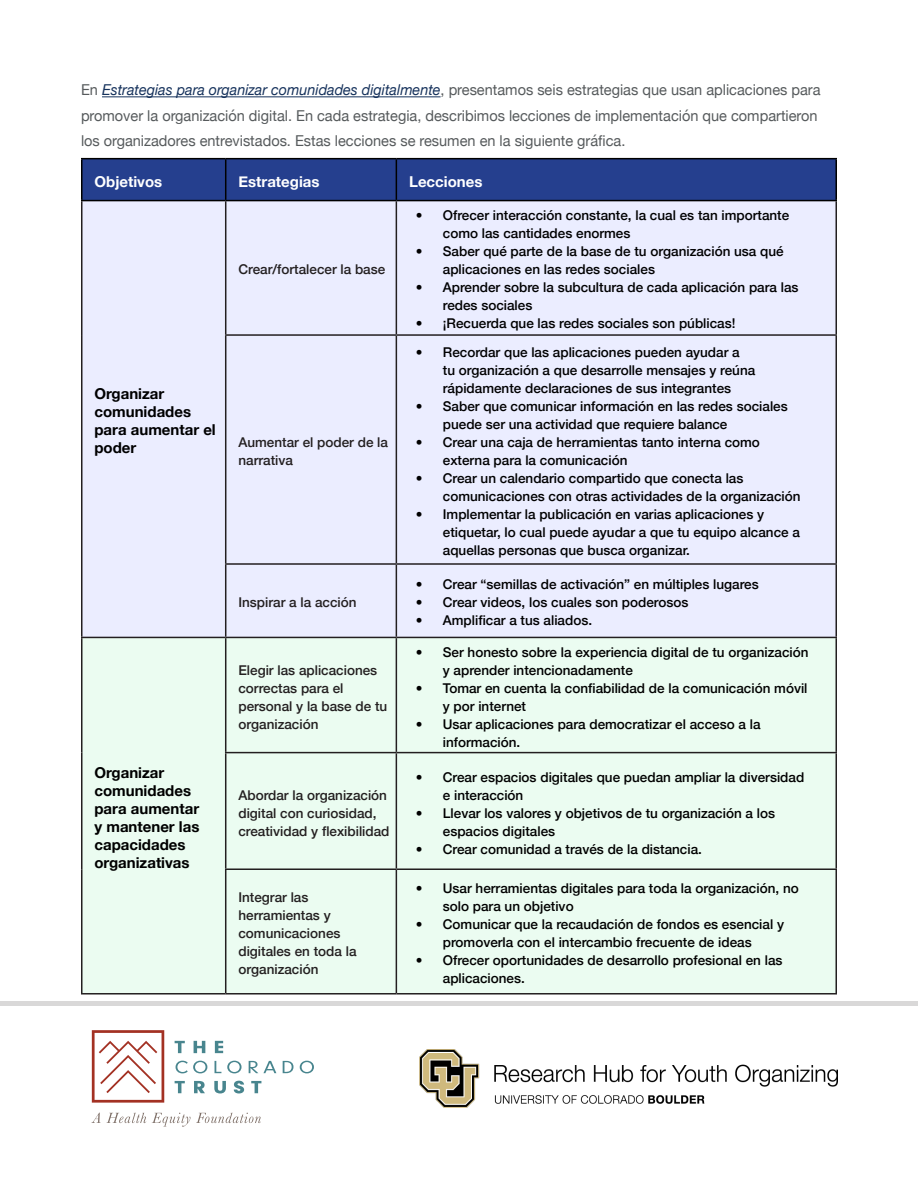
<style>
.page{position:relative;width:918px;height:1188px;background:#fff}
.page>*{position:absolute;margin:0;border:0;box-sizing:border-box;transform-origin:0 0}
._2-column_body_text{font:15px/25.5px "Helvetica Neue";color:#565a5c}
._2-column_body_text-2{font:700 15px/18px "Helvetica Neue";color:#000}
._2-column_body_text-3{font:700 15px "Helvetica Neue";color:#fff}
.t1{font:500 13.5px/18px "Helvetica Neue";color:#000}
._2-column_body_text-4{font:500 13.5px/18px "Helvetica Neue";color:#231f20}
.s1{font-style:italic;color:#16325c}
</style>
<div class="page">
<img style="left:420px;top:1049px;width:417px;height:58px">
<svg style="left:175px;top:1041px;width:10px;height:12px"></svg>
<svg style="left:194px;top:1041px;width:11px;height:12px"></svg>
<svg style="left:215px;top:1041px;width:8px;height:12px"></svg>
<svg style="left:176px;top:1061px;width:31px;height:12px"></svg>
<svg style="left:215px;top:1061px;width:6px;height:12px"></svg>
<svg style="left:227px;top:1061px;width:15px;height:12px"></svg>
<svg style="left:249px;top:1061px;width:27px;height:12px"></svg>
<svg style="left:283px;top:1061px;width:10px;height:12px"></svg>
<svg style="left:300px;top:1061px;width:14px;height:12px"></svg>
<svg style="left:175px;top:1081px;width:10px;height:12px"></svg>
<svg style="left:194px;top:1081px;width:11px;height:12px"></svg>
<svg style="left:214px;top:1081px;width:12px;height:12px"></svg>
<svg style="left:234px;top:1081px;width:10px;height:12px"></svg>
<svg style="left:251px;top:1081px;width:10px;height:12px"></svg>
<svg style="left:92px;top:1030px;width:72px;height:73px"></svg>
<svg style="left:91px;top:1113px;width:55px;height:10px"></svg>
<svg style="left:152px;top:1113px;width:38px;height:14px"></svg>
<svg style="left:196px;top:1113px;width:65px;height:10px"></svg>
<hr style="left:0;top:1002px;width:918px;height:4px;background:#d9d8d8">
<hr style="left:102px;top:96px;width:339px;height:1px;background:#16325c">
<div style="left:82px;top:159px;width:754px;height:41px;background:#253f8e"></div>
<div style="left:82px;top:201px;width:754px;height:436px;background:#ebedff"></div>
<div style="left:82px;top:638px;width:754px;height:355px;background:#ebfcf1"></div>
<hr style="left:81px;top:201px;width:1px;height:134px;background:#231f20">
<hr style="left:225px;top:201px;width:1px;height:133px;background:#231f20">
<hr style="left:396px;top:201px;width:1px;height:133px;background:#231f20">
<hr style="left:836px;top:201px;width:1px;height:133px;background:#231f20">
<hr style="left:81px;top:335px;width:1px;height:229px;background:#231f20">
<hr style="left:225px;top:334px;width:171px;height:2px;background:#231f20">
<hr style="left:225px;top:336px;width:1px;height:227px;background:#231f20">
<hr style="left:396px;top:334px;width:441px;height:2px;background:#231f20">
<hr style="left:396px;top:336px;width:1px;height:227px;background:#231f20">
<hr style="left:836px;top:336px;width:1px;height:227px;background:#231f20">
<hr style="left:81px;top:564px;width:1px;height:73px;background:#231f20">
<hr style="left:225px;top:563px;width:171px;height:2px;background:#231f20">
<hr style="left:225px;top:565px;width:1px;height:72px;background:#231f20">
<hr style="left:396px;top:563px;width:441px;height:2px;background:#231f20">
<hr style="left:396px;top:565px;width:1px;height:72px;background:#231f20">
<hr style="left:836px;top:565px;width:1px;height:72px;background:#231f20">
<hr style="left:81px;top:637px;width:145px;height:1px;background:#231f20">
<hr style="left:81px;top:638px;width:1px;height:115px;background:#231f20">
<hr style="left:226px;top:637px;width:170px;height:1px;background:#231f20">
<hr style="left:225px;top:638px;width:1px;height:114px;background:#231f20">
<hr style="left:396px;top:637px;width:441px;height:1px;background:#231f20">
<hr style="left:396px;top:638px;width:1px;height:114px;background:#231f20">
<hr style="left:836px;top:638px;width:1px;height:114px;background:#231f20">
<hr style="left:81px;top:753px;width:1px;height:116px;background:#231f20">
<hr style="left:225px;top:752px;width:171px;height:1px;background:#231f20">
<hr style="left:225px;top:753px;width:1px;height:115px;background:#231f20">
<hr style="left:396px;top:752px;width:441px;height:1px;background:#231f20">
<hr style="left:396px;top:753px;width:1px;height:115px;background:#231f20">
<hr style="left:836px;top:753px;width:1px;height:115px;background:#231f20">
<hr style="left:81px;top:869px;width:1px;height:124px;background:#231f20">
<hr style="left:225px;top:868px;width:171px;height:2px;background:#231f20">
<hr style="left:225px;top:870px;width:1px;height:123px;background:#231f20">
<hr style="left:396px;top:868px;width:441px;height:2px;background:#231f20">
<hr style="left:396px;top:870px;width:1px;height:123px;background:#231f20">
<hr style="left:836px;top:870px;width:1px;height:123px;background:#231f20">
<hr style="left:81px;top:993px;width:145px;height:2px;background:#231f20">
<hr style="left:226px;top:993px;width:170px;height:2px;background:#231f20">
<hr style="left:396px;top:993px;width:441px;height:2px;background:#231f20">
<hr style="left:81px;top:158px;width:145px;height:1px;background:#000">
<hr style="left:81px;top:159px;width:1px;height:41px;background:#000">
<hr style="left:226px;top:158px;width:170px;height:1px;background:#000">
<hr style="left:225px;top:159px;width:1px;height:41px;background:#000">
<hr style="left:396px;top:158px;width:441px;height:1px;background:#000">
<hr style="left:396px;top:159px;width:1px;height:41px;background:#000">
<hr style="left:836px;top:159px;width:1px;height:41px;background:#000">
<hr style="left:81px;top:200px;width:145px;height:1px;background:#000">
<hr style="left:226px;top:200px;width:170px;height:1px;background:#000">
<hr style="left:396px;top:200px;width:441px;height:1px;background:#000">
<p class="_2-column_body_text" style="left:81px;top:78px;width:741px">En <span class="s1">Estrategias para organizar comunidades digitalmente</span>, presentamos seis estrategias que usan aplicaciones para promover la organización digital. En cada estrategia, describimos lecciones de implementación que compartieron los organizadores entrevistados. Estas lecciones se resumen en la siguiente gráfica.</p>
<p class="_2-column_body_text-3" style="left:94px;top:170px;width:69px">Objetivos</p>
<p class="_2-column_body_text-3" style="left:238px;top:170px;width:83px">Estrategias</p>
<p class="_2-column_body_text-3" style="left:409px;top:170px;width:75px">Lecciones</p>
<p class="_2-column_body_text-2" style="left:94px;top:385px;width:123px">Organizar comunidades para aumentar el poder</p>
<p class="_2-column_body_text-2" style="left:94px;top:764px;width:106px">Organizar comunidades para aumentar y mantener las capacidades organizativas</p>
<p class="_2-column_body_text-4" style="left:238px;top:259px;width:148px">Crear/fortalecer la base</p>
<p class="_2-column_body_text-4" style="left:238px;top:432px;width:151px">Aumentar el poder de la narrativa</p>
<p class="_2-column_body_text-4" style="left:238px;top:592px;width:120px">Inspirar a la acción</p>
<p class="_2-column_body_text-4" style="left:238px;top:660px;width:150px">Elegir las aplicaciones correctas para el personal y la base de tu organización</p>
<p class="_2-column_body_text-4" style="left:238px;top:785px;width:153px">Abordar la organización digital con curiosidad, creatividad y flexibilidad</p>
<p class="t1" style="left:443px;top:205px;width:348px;text-indent:-27px">• Ofrecer interacción constante, la cual es tan importante como las cantidades enormes</p>
<p class="t1" style="left:443px;top:241px;width:342px;text-indent:-27px">• Saber qué parte de la base de tu organización usa qué aplicaciones en las redes sociales</p>
<p class="t1" style="left:443px;top:277px;width:357px;text-indent:-27px">• Aprender sobre la subcultura de cada aplicación para las redes sociales</p>
<p class="t1" style="left:416px;top:313px;width:321px">• ¡Recuerda que las redes sociales son públicas!</p>
<p class="t1" style="left:443px;top:342px;width:314px;text-indent:-27px">• Recordar que las aplicaciones pueden ayudar a tu organización a que desarrolle mensajes y reúna rápidamente declaraciones de sus integrantes</p>
<p class="t1" style="left:443px;top:396px;width:346px;text-indent:-27px">• Saber que comunicar información en las redes sociales puede ser una actividad que requiere balance</p>
<p class="t1" style="left:443px;top:432px;width:319px;text-indent:-27px">• Crear una caja de herramientas tanto interna como externa para la comunicación</p>
<p class="t1" style="left:443px;top:468px;width:359px;text-indent:-27px">• Crear un calendario compartido que conecta las comunicaciones con otras actividades de la organización</p>
<p class="t1" style="left:443px;top:504px;width:359px;text-indent:-27px">• Implementar la publicación en varias aplicaciones y etiquetar, lo cual puede ayudar a que tu equipo alcance a aquellas personas que busca organizar.</p>
<p class="t1" style="left:416px;top:574px;width:344px">• Crear “semillas de activación” en múltiples lugares</p>
<p class="t1" style="left:416px;top:592px;width:274px">• Crear videos, los cuales son poderosos</p>
<p class="t1" style="left:416px;top:610px;width:178px">• Amplificar a tus aliados.</p>
<p class="t1" style="left:443px;top:642px;width:367px;text-indent:-27px">• Ser honesto sobre la experiencia digital de tu organización y aprender intencionadamente</p>
<p class="t1" style="left:443px;top:678px;width:366px;text-indent:-27px">• Tomar en cuenta la confiabilidad de la comunicación móvil y por internet</p>
<p class="t1" style="left:443px;top:714px;width:319px;text-indent:-27px">• Usar aplicaciones para democratizar el acceso a la información.</p>
<p class="t1" style="left:443px;top:767px;width:363px;text-indent:-27px">• Crear espacios digitales que puedan ampliar la diversidad e interacción</p>
<p class="t1" style="left:443px;top:803px;width:334px;text-indent:-27px">• Llevar los valores y objetivos de tu organización a los espacios digitales</p>
<p class="t1" style="left:416px;top:839px;width:288px">• Crear comunidad a través de la distancia.</p>
<p class="_2-column_body_text-4" style="left:238px;top:887px;width:120px">Integrar las herramientas y comunicaciones digitales en toda la organización</p>
<p class="t1" style="left:443px;top:878px;width:357px;text-indent:-27px">• Usar herramientas digitales para toda la organización, no solo para un objetivo</p>
<p class="t1" style="left:416px;top:914px;width:370px;text-align:center">• Comunicar que la recaudación de fondos es esencial y promoverla con el intercambio frecuente de ideas</p>
<p class="t1" style="left:443px;top:950px;width:341px;text-indent:-27px">• Ofrecer oportunidades de desarrollo profesional en las aplicaciones.</p>
</div>
